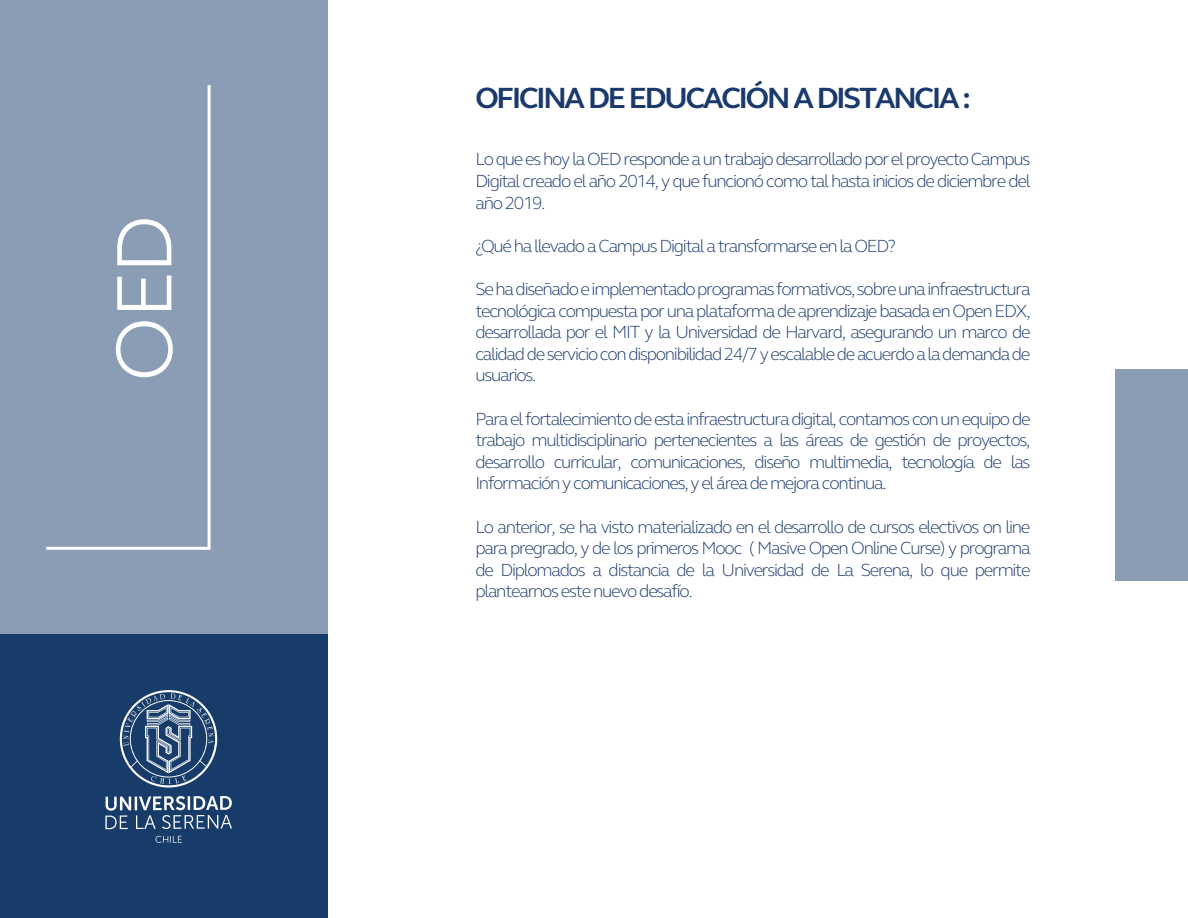
<style>
.page{position:relative;width:1188px;height:918px;background:#fff}
.page>*{position:absolute;margin:0;border:0;box-sizing:border-box;transform-origin:0 0}
.t1{font:300 76.5px "Avenir";color:#fff}
.t2{font:700 30px "FS Elliot Pro";letter-spacing:-.07em;color:#1a396c}
.t3{font:300 18px/21.6px "FS Elliot Pro";letter-spacing:-.07em;color:#1a396c;text-align:justify}
</style>
<div class="page">
<div style="left:0;top:0;width:327px;height:634px;background:#8b9db4"></div>
<div style="left:0;top:635px;width:327px;height:283px;background:#173c6a"></div>
<svg style="left:105px;top:796px;width:127px;height:33px"></svg>
<svg style="left:156px;top:836px;width:26px;height:7px"></svg>
<svg style="left:120px;top:690px;width:97px;height:98px"></svg>
<svg style="left:46px;top:85px;width:165px;height:465px"></svg>
<div style="left:1116px;top:369px;width:72px;height:211px;background:#8b9db4"></div>
<h1 class="t1" style="left:100px;top:381px;width:167px;rotate:-90deg">OED</h1>
<h2 class="t2" style="left:475px;top:78px;width:497px">OFICINA DE EDUCACIÓN A DISTANCIA :</h2>
<p class="t3" style="left:475px;top:148px;width:557px">Lo que es hoy la OED responde a un trabajo desarrollado por el proyecto Campus Digital creado el año 2014, y que funcionó como tal hasta inicios de diciembre del año 2019.</p>
<p class="t3" style="left:475px;top:234px;width:422px">¿Qué ha llevado a Campus Digital a transformarse en la OED?</p>
<p class="t3" style="left:475px;top:278px;width:557px">Se ha diseñado e implementado programas formativos, sobre una infraestructura tecnológica compuesta por una plataforma de aprendizaje basada en Open EDX, desarrollada por el MIT y la Universidad de Harvard, asegurando un marco de calidad de servicio con disponibilidad 24/7 y escalable de acuerdo a la demanda de usuarios.</p>
<p class="t3" style="left:475px;top:407px;width:557px">Para el fortalecimiento de esta infraestructura digital, contamos con un equipo de trabajo multidisciplinario pertenecientes a las áreas de gestión de proyectos, desarrollo curricular, comunicaciones, diseño multimedia, tecnología de las Información y comunicaciones, y el área de mejora continua.</p>
<p class="t3" style="left:475px;top:515px;width:557px">Lo anterior, se ha visto materializado en el desarrollo de cursos electivos on line para pregrado, y de los primeros Mooc ( Masive Open Online Curse) y programa de Diplomados a distancia de la Universidad de La Serena, lo que permite plantearnos este nuevo desafío.</p>
</div>
